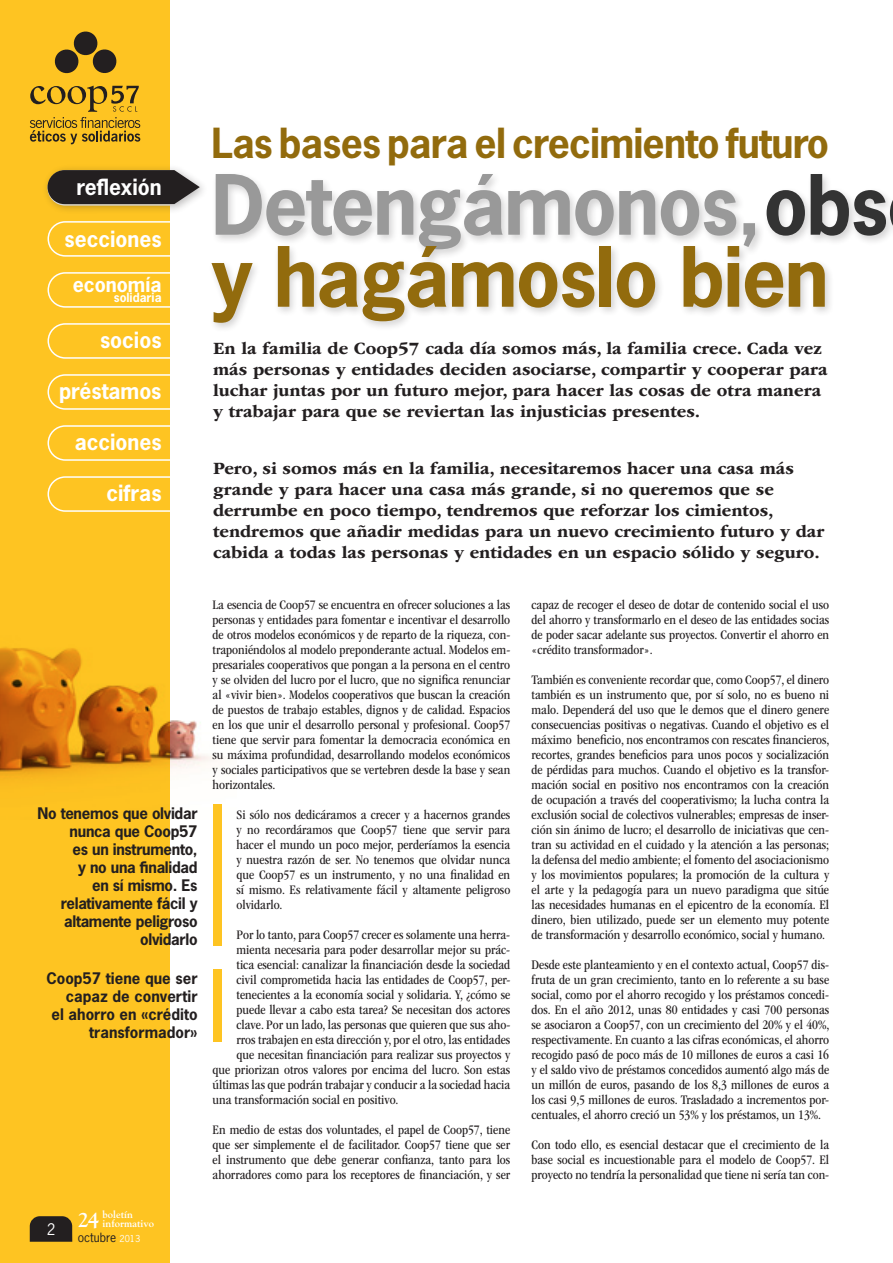
<style>
.page{position:relative;width:893px;height:1263px;background:#fff}
.page>*{position:absolute;margin:0;border:0;box-sizing:border-box;transform-origin:0 0}
.t1{font:700 78px/72px "News Gothic Std";letter-spacing:-.02em;color:#926b0d}
.t2{font:700 39px "News Gothic Std";letter-spacing:-.02em;color:#926b0d}
.t3{font:700 21px "News Gothic Std";color:#fff}
.t4{font:700 21px "Goudy Std";color:#fff}
.t5{font:700 19.5px "News Gothic Std";color:#fff}
.t6{font:700 18px/21px "ITC Garamond Std";color:#231f20}
.t7{font:700 15px/18px "News Gothic Std";letter-spacing:-.02em;color:#231f20;text-align:right}
.t8{font:700 15px/18px "News Gothic Std";color:#231f20;text-align:right}
.t9{font:condensed 13.5px/15px "ITC Garamond Std";color:#231f20;text-align:justify}
.t10{font:12px "News Gothic Std";color:#231f20}
.t11{font:700 12px "News Gothic Std";color:#fff}
.t12{font:700 10.5px/9px "Goudy Std";color:#fff}
.s1{color:#999}
.s2{color:#333}
.s3{font-size:9px;color:#fff}
</style>
<div class="page">
<div style="left:0;top:0;width:170px;height:1263px;background:#fec422"></div>
<svg style="left:47px;top:221px;width:123px;height:36px"></svg>
<svg style="left:47px;top:272px;width:123px;height:36px"></svg>
<svg style="left:47px;top:323px;width:123px;height:36px"></svg>
<svg style="left:47px;top:374px;width:123px;height:36px"></svg>
<svg style="left:30px;top:1216px;width:42px;height:26px"></svg>
<svg style="left:30px;top:86px;width:110px;height:58px"></svg>
<svg style="left:54px;top:31px;width:63px;height:43px"></svg>
<svg style="left:47px;top:425px;width:123px;height:36px"></svg>
<svg style="left:47px;top:476px;width:123px;height:36px"></svg>
<img style="left:0;top:647px;width:215px;height:136px">
<div style="left:208px;top:170px;width:685px;height:163px;background:#231f20;opacity:.2"></div>
<div style="left:213px;top:804px;width:9px;height:141px;background:#fec422"></div>
<div style="left:213px;top:969px;width:9px;height:72px;background:#fec422"></div>
<div style="left:41px;top:163px;width:167px;height:51px;background:#231f20;opacity:.3"></div>
<svg style="left:47px;top:169px;width:153px;height:37px;background:#474039"></svg>
<h3 class="t3" style="left:76px;top:173px;width:87px">reflexión</h3>
<h3 class="t3" style="left:65px;top:225px;width:99px">secciones</h3>
<h3 class="t5" style="left:73px;top:271px;width:90px">economía</h3>
<p class="t11" style="left:114px;top:289px;width:49px">solidaria</p>
<h3 class="t3" style="left:100px;top:326px;width:63px">socios</h3>
<h3 class="t3" style="left:59px;top:378px;width:104px">préstamos</h3>
<h3 class="t3" style="left:75px;top:429px;width:88px">acciones</h3>
<h3 class="t3" style="left:106px;top:480px;width:57px">cifras</h3>
<h2 class="t2" style="left:211px;top:117px;width:619px">Las bases para el crecimiento futuro</h2>
<h1 class="t1" style="left:211px;top:168px;width:678px"><span class="s1">Detengámonos,</span><span class="s2">obs </span>y hagámoslo bien</h1>
<p class="t6" style="left:213px;top:338px;width:616px">En la familia de Coop57 cada día somos más, la familia crece. Cada vez más personas y entidades deciden asociarse, compartir y cooperar para luchar juntas por un futuro mejor, para hacer las cosas de otra manera y trabajar para que se reviertan las injusticias presentes.</p>
<p class="t6" style="left:213px;top:458px;width:613px">Pero, si somos más en la familia, necesitaremos hacer una casa más grande y para hacer una casa más grande, si no queremos que se derrumbe en poco tiempo, tendremos que reforzar los cimientos, tendremos que añadir medidas para un nuevo crecimiento futuro y dar cabida a todas las personas y entidades en un espacio sólido y seguro.</p>
<p class="t7" style="left:38px;top:804px;width:162px">No tenemos que olvidar nunca que Coop57<br>es un instrumento,<br>y no una finalidad<br>en sí mismo. Es relativamente fácil y altamente peligroso olvidarlo</p>
<p class="t8" style="left:46px;top:969px;width:153px">Coop57 tiene que ser capaz de convertir<br>el ahorro en «crédito transformador»</p>
<p class="t12" style="left:103px;top:1210px;width:53px">boletín informativo</p>
<h3 class="t4" style="left:47px;top:1207px;width:54px"><sub>2</sub> 24</h3>
<p class="t10" style="left:78px;top:1229px;width:64px">octubre <span class="s3">2013</span></p>
<p class="t9" style="left:213px;top:597px;width:299px">La esencia de Coop57 se encuentra en ofrecer soluciones a las personas y entidades para fomentar e incentivar el desarrollo de otros modelos económicos y de reparto de la riqueza, con&shy;traponiéndolos al modelo preponderante actual. Modelos em&shy;presariales cooperativos que pongan a la persona en el centro y se olviden del lucro por el lucro, que no significa renunciar al «vivir bien». Modelos cooperativos que buscan la creación de puestos de trabajo estables, dignos y de calidad. Espacios en los que unir el desarrollo personal y profesional. Coop57 tiene que servir para fomentar la democracia económica en su máxima profundidad, desarrollando modelos económicos y sociales participativos que se vertebren desde la base y sean horizontales.</p>
<p class="t9" style="left:237px;top:807px;width:275px">Si sólo nos dedicáramos a crecer y a hacernos grandes y no recordáramos que Coop57 tiene que servir para hacer el mundo un poco mejor, perderíamos la esencia y nuestra razón de ser. No tenemos que olvidar nunca que Coop57 es un instrumento, y no una finalidad en sí mismo. Es relativamente fácil y altamente peligroso olvidarlo.</p>
<p class="t9" style="left:237px;top:927px;width:275px">Por lo tanto, para Coop57 crecer es solamente una herra-</p>
<p class="t9" style="left:237px;top:942px;width:275px">mienta necesaria para poder desarrollar mejor su prác-</p>
<p class="t9" style="left:237px;top:957px;width:275px">tica esencial: canalizar la financiación desde la sociedad</p>
<p class="t9" style="left:237px;top:972px;width:275px">civil comprometida hacia las entidades de Coop57, per-</p>
<p class="t9" style="left:237px;top:987px;width:275px">tenecientes a la economía social y solidaria. Y, ¿cómo se</p>
<p class="t9" style="left:237px;top:1002px;width:275px">puede llevar a cabo esta tarea? Se necesitan dos actores</p>
<p class="t9" style="left:237px;top:1017px;width:275px">clave. Por un lado, las personas que quieren que sus aho-</p>
<p class="t9" style="left:237px;top:1032px;width:275px">rros trabajen en esta dirección y, por el otro, las entidades</p>
<p class="t9" style="left:237px;top:1047px;width:275px">que necesitan financiación para realizar sus proyectos y</p>
<p class="t9" style="left:213px;top:1062px;width:299px">que priorizan otros valores por encima del lucro. Son estas</p>
<p class="t9" style="left:213px;top:1077px;width:299px">últimas las que podrán trabajar y conducir a la sociedad hacia</p>
<p class="t9" style="left:213px;top:1092px;width:187px">una transformación social en positivo.</p>
<p class="t9" style="left:213px;top:1122px;width:299px">En medio de estas dos voluntades, el papel de Coop57, tiene que ser simplemente el de facilitador. Coop57 tiene que ser el instrumento que debe generar confianza, tanto para los ahorradores como para los receptores de financiación, y ser</p>
<p class="t9" style="left:531px;top:597px;width:299px">capaz de recoger el deseo de dotar de contenido social el uso del ahorro y transformarlo en el deseo de las entidades socias de poder sacar adelante sus proyectos. Convertir el ahorro en «crédito transformador».</p>
<p class="t9" style="left:531px;top:672px;width:299px">También es conveniente recordar que, como Coop57, el dinero también es un instrumento que, por sí solo, no es bueno ni malo. Dependerá del uso que le demos que el dinero genere consecuencias positivas o negativas. Cuando el objetivo es el máximo beneficio, nos encontramos con rescates financieros, recortes, grandes beneficios para unos pocos y socialización de pérdidas para muchos. Cuando el objetivo es la transfor&shy;mación social en positivo nos encontramos con la creación de ocupación a través del cooperativismo; la lucha contra la exclusión social de colectivos vulnerables; empresas de inser&shy;ción sin ánimo de lucro; el desarrollo de iniciativas que cen&shy;tran su actividad en el cuidado y la atención a las personas; la defensa del medio ambiente; el fomento del asociacionismo y los movimientos populares; la promoción de la cultura y el arte y la pedagogía para un nuevo paradigma que sitúe las necesidades humanas en el epicentro de la economía. El dinero, bien utilizado, puede ser un elemento muy potente de transformación y desarrollo económico, social y humano.</p>
<p class="t9" style="left:531px;top:957px;width:299px">Desde este planteamiento y en el contexto actual, Coop57 dis&shy;fruta de un gran crecimiento, tanto en lo referente a su base social, como por el ahorro recogido y los préstamos concedi&shy;dos. En el año 2012, unas 80 entidades y casi 700 personas se asociaron a Coop57, con un crecimiento del 20% y el 40%, respectivamente. En cuanto a las cifras económicas, el ahorro recogido pasó de poco más de 10 millones de euros a casi 16 y el saldo vivo de préstamos concedidos aumentó algo más de un millón de euros, pasando de los 8,3 millones de euros a los casi 9,5 millones de euros. Trasladado a incrementos por&shy;centuales, el ahorro creció un 53% y los préstamos, un 13%.</p>
<p class="t9" style="left:531px;top:1137px;width:299px">Con todo ello, es esencial destacar que el crecimiento de la base social es incuestionable para el modelo de Coop57. El proyecto no tendría la personalidad que tiene ni sería tan con-</p>
</div>
